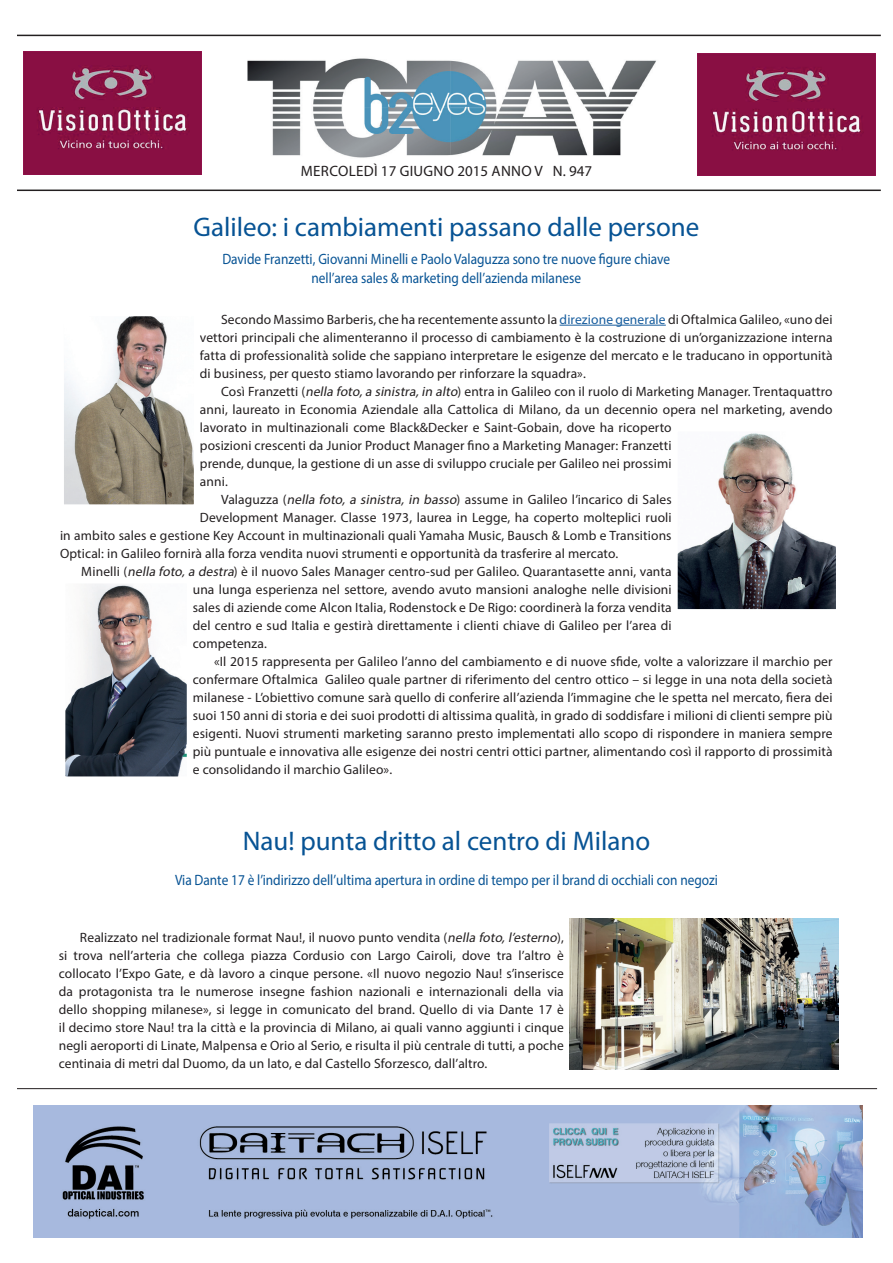
<style>
.page{position:relative;width:893px;height:1263px;background:#fff}
.page>*{position:absolute;margin:0;border:0;box-sizing:border-box;transform-origin:0 0}
.t1{font:27px "Myriad Pro";color:#075394}
.t2{font:15px/19.5px "Myriad Pro";color:#075394;text-align:center;scale:.89 1}
.t3{font:15px "Myriad Pro";letter-spacing:.02em;color:#231f20}
.t4{font:13.5px/18px "Myriad Pro";letter-spacing:.01em;color:#231f20;text-align:justify}
.s1{color:#175d9e}
.s2{font-style:italic}
</style>
<div class="page">
<img style="left:247px;top:58px;width:409px;height:100px">
<img style="left:34px;top:1106px;width:829px;height:131px">
<hr style="left:17px;top:1088px;width:860px;height:1px;background:#231f20">
<img style="left:697px;top:54px;width:179px;height:122px">
<img style="left:23px;top:52px;width:179px;height:122px">
<hr style="left:17px;top:190px;width:864px;height:1px;background:#231f20">
<hr style="left:17px;top:35px;width:864px;height:1px;background:#231f20">
<img style="left:65px;top:317px;width:128px;height:186px">
<div style="left:58px;top:310px;width:142px;height:200px;border:6px solid #fff"></div>
<img style="left:679px;top:433px;width:156px;height:175px">
<div style="left:672px;top:425px;width:170px;height:190px;border:6px solid #fff"></div>
<img style="left:66px;top:584px;width:120px;height:191px">
<img style="left:570px;top:918px;width:269px;height:151px">
<p class="t3" style="left:301px;top:162px;width:293px">MERCOLEDÌ 17 GIUGNO 2015 ANNO V N. 947</p>
<h1 class="t1" style="left:193px;top:210px;width:507px">Galileo: i cambiamenti passano dalle persone</h1>
<p class="t2" style="left:222px;top:249px;width:505px">Davide Franzetti, Giovanni Minelli e Paolo Valaguzza sono tre nuove figure chiave nell’area sales &amp; marketing dell’azienda milanese</p>
<p class="t4" style="left:200px;top:310px;width:634px;text-indent:21px">Secondo Massimo Barberis, che ha recentemente assunto la <span class="s1">direzione generale</span> di Oftalmica Galileo, «uno dei vettori principali che alimenteranno il processo di cambiamento è la costruzione di un’organizzazione interna fatta di professionalità solide che sappiano interpretare le esigenze del mercato e le traducano in opportunità di business, per questo stiamo lavorando per rinforzare la squadra».</p>
<p class="t4" style="left:221px;top:382px;width:613px">Così Franzetti (<span class="s2">nella foto,a sinistra,in alto</span>) entra in Galileo con il ruolo di Marketing Manager. Trentaquattro</p>
<p class="t4" style="left:200px;top:400px;width:634px">anni, laureato in Economia Aziendale alla Cattolica di Milano, da un decennio opera nel marketing, avendo</p>
<p class="t4" style="left:200px;top:418px;width:473px">lavorato in multinazionali come Black&amp;Decker e Saint-Gobain, dove ha ricoperto</p>
<p class="t4" style="left:200px;top:436px;width:473px">posizioni crescenti da Junior Product Manager fino a Marketing Manager: Franzetti</p>
<p class="t4" style="left:200px;top:454px;width:473px">prende, dunque, la gestione di un asse di sviluppo cruciale per Galileo nei prossimi</p>
<p class="t4" style="left:200px;top:472px;width:29px">anni.</p>
<p class="t4" style="left:221px;top:490px;width:452px">Valaguzza (<span class="s2">nella foto, a sinistra, in basso</span>) assume in Galileo l’incarico di Sales</p>
<p class="t4" style="left:200px;top:508px;width:473px">Development Manager. Classe 1973, laurea in Legge, ha coperto molteplici ruoli</p>
<p class="t4" style="left:60px;top:526px;width:613px">in ambito sales e gestione Key Account in multinazionali quali Yamaha Music, Bausch &amp; Lomb e Transitions</p>
<p class="t4" style="left:60px;top:544px;width:560px">Optical: in Galileo fornirà alla forza vendita nuovi strumenti e opportunità da trasferire al mercato.</p>
<p class="t4" style="left:81px;top:562px;width:592px">Minelli (<span class="s2">nella foto,a destra</span>) è il nuovo Sales Manager centro-sud per Galileo. Quarantasette anni, vanta</p>
<p class="t4" style="left:193px;top:580px;width:480px">una lunga esperienza nel settore, avendo avuto mansioni analoghe nelle divisioni</p>
<p class="t4" style="left:193px;top:598px;width:480px">sales di aziende come Alcon Italia, Rodenstock e De Rigo: coordinerà la forza vendita</p>
<p class="t4" style="left:193px;top:616px;width:480px">del centro e sud Italia e gestirà direttamente i clienti chiave di Galileo per l’area di</p>
<p class="t4" style="left:193px;top:634px;width:76px">competenza.</p>
<p class="t4" style="left:214px;top:652px;width:620px">«Il 2015 rappresenta per Galileo l’anno del cambiamento e di nuove sfide, volte a valorizzare il marchio per</p>
<p class="t4" style="left:193px;top:670px;width:641px">confermare Oftalmica Galileo quale partner di riferimento del centro ottico – si legge in una nota della società</p>
<p class="t4" style="left:193px;top:688px;width:641px">milanese - L’obiettivo comune sarà quello di conferire all’azienda l’immagine che le spetta nel mercato, fiera dei</p>
<p class="t4" style="left:193px;top:706px;width:641px">suoi 150 anni di storia e dei suoi prodotti di altissima qualità, in grado di soddisfare i milioni di clienti sempre più</p>
<p class="t4" style="left:193px;top:724px;width:641px">esigenti. Nuovi strumenti marketing saranno presto implementati allo scopo di rispondere in maniera sempre</p>
<p class="t4" style="left:193px;top:742px;width:641px">più puntuale e innovativa alle esigenze dei nostri centri ottici partner, alimentando così il rapporto di prossimità</p>
<p class="t4" style="left:193px;top:760px;width:201px">e consolidando il marchio Galileo».</p>
<h1 class="t1" style="left:243px;top:825px;width:409px">Nau! punta dritto al centro di Milano</h1>
<p class="t2" style="left:175px;top:870px;width:612px">Via Dante 17 è l’indirizzo dell’ultima apertura in ordine di tempo per il brand di occhiali con negozi</p>
<p class="t4" style="left:59px;top:928px;width:507px;text-indent:21px">Realizzato nel tradizionale format Nau!, il nuovo punto vendita (<span class="s2">nella foto,l’esterno</span>), si trova nell’arteria che collega piazza Cordusio con Largo Cairoli, dove tra l’altro è collocato l’Expo Gate, e dà lavoro a cinque persone. «Il nuovo negozio Nau! s’inserisce da protagonista tra le numerose insegne fashion nazionali e internazionali della via dello shopping milanese», si legge in comunicato del brand. Quello di via Dante 17 è il decimo store Nau! tra la città e la provincia di Milano, ai quali vanno aggiunti i cinque negli aeroporti di Linate, Malpensa e Orio al Serio, e risulta il più centrale di tutti, a poche centinaia di metri dal Duomo, da un lato, e dal Castello Sforzesco, dall’altro.</p>
</div>
